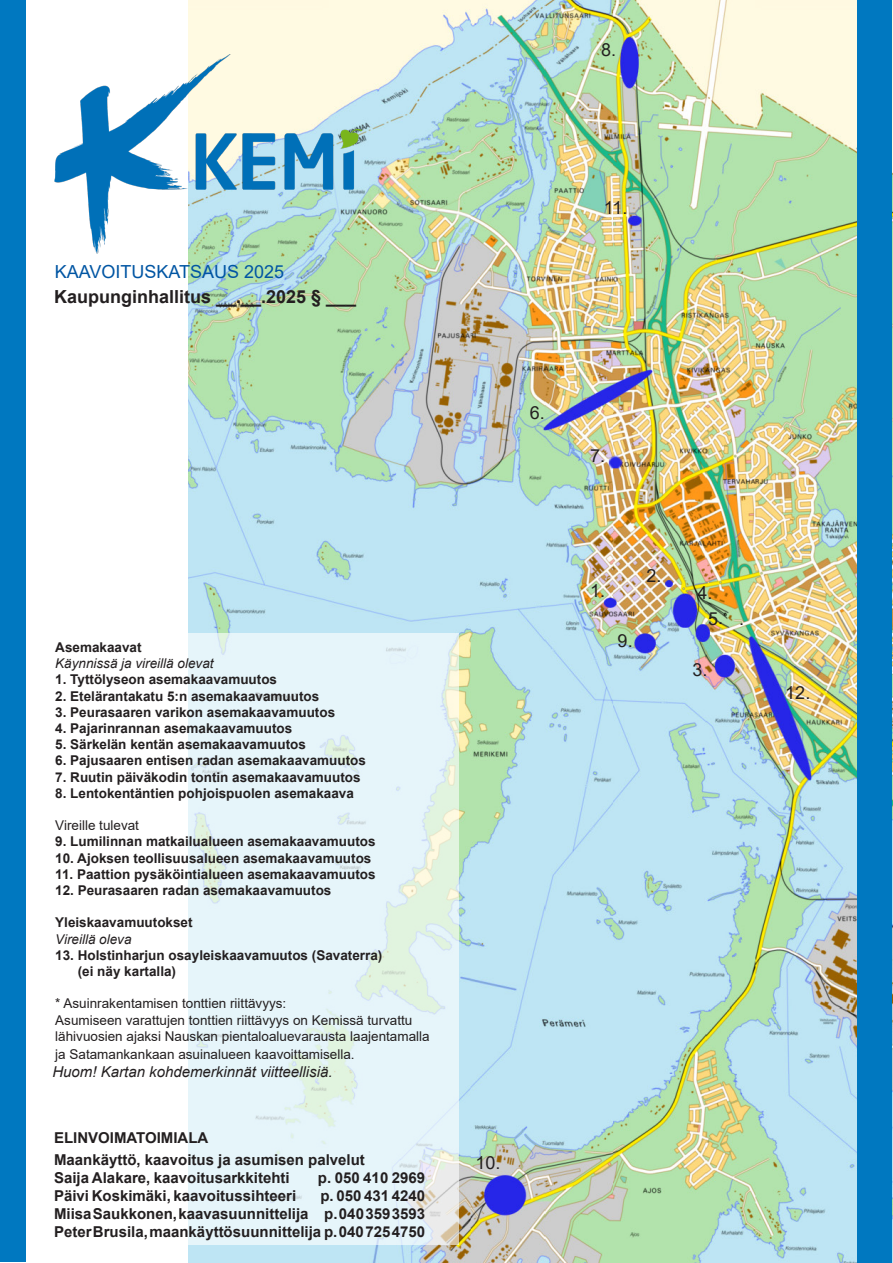
<style>
.page{position:relative;width:893px;height:1263px;background:#fff}
.page>*{position:absolute;margin:0;border:0;box-sizing:border-box;transform-origin:0 0}
.t1{font:700 18px "Arial";color:#231f20}
.t2{font:18px "Arial";color:#231f20}
.t3{font:18px "Arial";color:#0055a3}
.t4{font:700 15px "Arial";color:#231f20}
.t5{font:italic 15px "Arial";color:#231f20}
.t6{font:700 13.5px "Arial";color:#231f20}
.t7{font:13.5px "Arial";color:#231f20}
.t8{font:italic 13.5px "Arial";color:#231f20}
</style>
<div class="page">
<img style="left:188px;top:0;width:705px;height:1263px">
<div style="left:0;top:1px;width:25px;height:1261px;background:#0078c0"></div>
<div style="left:858px;top:1px;width:34px;height:1262px;background:#0078c0"></div>
<img style="left:55px;top:54px;width:306px;height:199px">
<svg style="left:188px;top:634px;width:271px;height:611px;background:#e5f3f6"></svg>
<p class="t2" style="left:601px;top:37px;width:17px">8.</p>
<p class="t3" style="left:55px;top:260px;width:231px">KAAVOITUSKATSAUS 2025</p>
<p class="t1" style="left:54px;top:284px;width:303px">Kaupunginhallitus __.__.2025 § ___</p>
<p class="t6" style="left:55px;top:638px;width:88px">Asemakaavat</p>
<p class="t8" style="left:55px;top:655px;width:160px">Käynnissä ja vireillä olevat</p>
<p class="t6" style="left:55px;top:670px;width:223px">1. Tyttölyseon asemakaavamuutos</p>
<p class="t6" style="left:55px;top:686px;width:266px">2. Etelärantakatu 5:n asemakaavamuutos</p>
<p class="t6" style="left:55px;top:702px;width:281px">3. Peurasaaren varikon asemakaavamuutos</p>
<p class="t6" style="left:55px;top:719px;width:239px">4. Pajarinrannan asemakaavamuutos</p>
<p class="t6" style="left:55px;top:735px;width:252px">5. Särkelän kentän asemakaavamuutos</p>
<p class="t6" style="left:55px;top:751px;width:312px">6. Pajusaaren entisen radan asemakaavamuutos</p>
<p class="t6" style="left:55px;top:767px;width:307px">7. Ruutin päiväkodin tontin asemakaavamuutos</p>
<p class="t6" style="left:55px;top:783px;width:300px">8. Lentokentäntien pohjoispuolen asemakaava</p>
<p class="t7" style="left:55px;top:816px;width:85px">Vireille tulevat</p>
<p class="t6" style="left:55px;top:832px;width:322px">9. Lumilinnan matkailualueen asemakaavamuutos</p>
<p class="t6" style="left:55px;top:848px;width:318px">10. Ajoksen teollisuusalueen asemakaavamuutos</p>
<p class="t6" style="left:55px;top:864px;width:322px">11. Paattion pysäköintialueen asemakaavamuutos</p>
<p class="t6" style="left:55px;top:881px;width:278px">12. Peurasaaren radan asemakaavamuutos</p>
<p class="t6" style="left:55px;top:913px;width:139px">Yleiskaavamuutokset</p>
<p class="t8" style="left:55px;top:930px;width:78px">Vireillä oleva</p>
<p class="t6" style="left:55px;top:945px;width:329px">13. Holstinharjun osayleiskaavamuutos (Savaterra)</p>
<p class="t6" style="left:78px;top:962px;width:100px">(ei näy kartalla)</p>
<p class="t7" style="left:55px;top:994px;width:233px">* Asuinrakentamisen tonttien riittävyys:</p>
<p class="t7" style="left:55px;top:1010px;width:359px">Asumiseen varattujen tonttien riittävyys on Kemissä turvattu</p>
<p class="t7" style="left:55px;top:1027px;width:376px">lähivuosien ajaksi Nauskan pientaloaluevarausta laajentamalla</p>
<p class="t7" style="left:55px;top:1045px;width:301px">ja Satamankankaan asuinalueen kaavoittamisella.</p>
<p class="t5" style="left:52px;top:1061px;width:282px">Huom! Kartan kohdemerkinnät viitteellisiä.</p>
<p class="t4" style="left:54px;top:1127px;width:156px">ELINVOIMATOIMIALA</p>
<p class="t4" style="left:54px;top:1149px;width:312px">Maankäyttö, kaavoitus ja asumisen palvelut</p>
<p class="t4" style="left:54px;top:1167px;width:237px">Saija Alakare, kaavoitusarkkitehti</p>
<p class="t4" style="left:318px;top:1167px;width:109px">p. 050 410 2969</p>
<p class="t4" style="left:54px;top:1185px;width:244px">Päivi Koskimäki, kaavoitussihteeri</p>
<p class="t4" style="left:320px;top:1185px;width:106px">p. 050 431 4240</p>
<p class="t4" style="left:54px;top:1203px;width:373px">Miisa Saukkonen, kaavasuunnittelija p. 040 359 3593</p>
<p class="t4" style="left:54px;top:1221px;width:373px">Peter Brusila, maankäyttösuunnittelija p. 040 725 4750</p>
<p class="t2" style="left:604px;top:196px;width:25px">11.</p>
<p class="t2" style="left:530px;top:400px;width:17px">6.</p>
<p class="t2" style="left:590px;top:443px;width:17px">7.</p>
<p class="t2" style="left:590px;top:578px;width:17px">1.</p>
<p class="t2" style="left:618px;top:628px;width:17px">9.</p>
<p class="t2" style="left:646px;top:563px;width:17px">2.</p>
<p class="t2" style="left:697px;top:580px;width:17px">4.</p>
<p class="t2" style="left:708px;top:606px;width:17px">5.</p>
<p class="t2" style="left:739px;top:607px;width:7px">.</p>
<p class="t2" style="left:692px;top:657px;width:17px">3.</p>
<p class="t2" style="left:785px;top:680px;width:27px">12.</p>
<p class="t2" style="left:476px;top:1150px;width:27px">10.</p>
</div>
